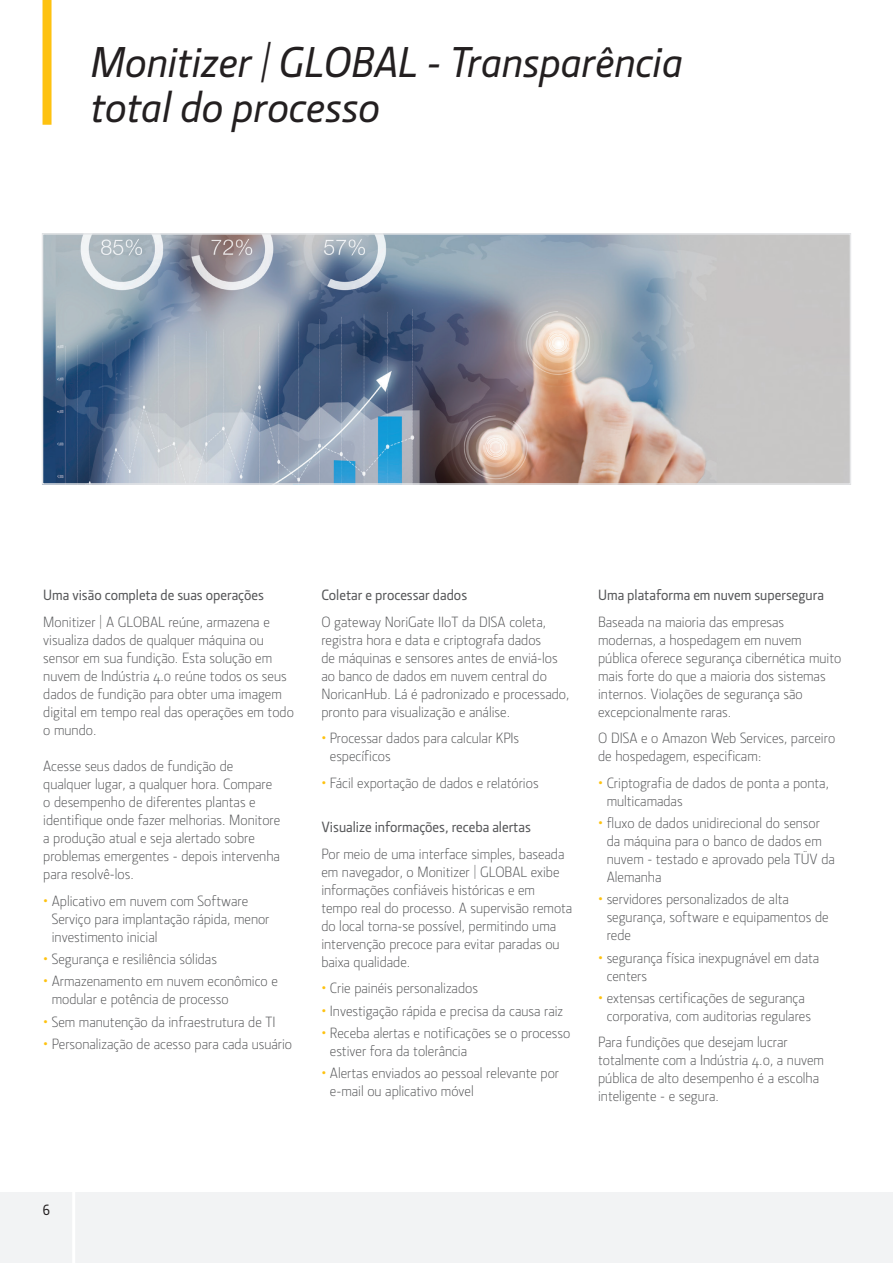
<style>
.page{position:relative;width:893px;height:1263px;background:#fff}
.page>*{position:absolute;margin:0;border:0;box-sizing:border-box;transform-origin:0 0}
.t1{font:italic 500 43.5px/45px "Section";color:#231f20}
.Main_Text{font:300 15px/18px "Section";color:#57585a}
.Main_Text-2{font:500 15px "Section";color:#57585a}
.Main_Text-3{font:15px "Section Medium Caps";color:#231f20}
.s1{color:#fec210}
</style>
<div class="page">
<div style="left:43px;top:0;width:9px;height:125px;background:#fec210"></div>
<div style="left:0;top:1193px;width:893px;height:70px;background:#f2f3f4"></div>
<hr style="left:72px;top:1183px;width:3px;height:80px;background:#fff">
<img style="left:45px;top:236px;width:803px;height:246px">
<div style="left:42px;top:233px;width:809px;height:252px;border:2px solid #e6e7e9"></div>
<p class="t1" style="left:91px;top:39px;width:593px">Monitizer | GLOBAL - Transparência total do processo</p>
<p class="Main_Text-2" style="left:43px;top:585px;width:222px">Uma visão completa de suas operações</p>
<p class="Main_Text" style="left:43px;top:613px;width:252px">Monitizer | A GLOBAL reúne, armazena e visualiza dados de qualquer máquina ou sensor em sua fundição. Esta solução em nuvem de Indústria 4.0 reúne todos os seus dados de fundição para obter uma imagem digital em tempo real das operações em todo o mundo.</p>
<p class="Main_Text" style="left:43px;top:757px;width:238px">Acesse seus dados de fundição de qualquer lugar, a qualquer hora. Compare o desempenho de diferentes plantas e identifique onde fazer melhorias. Monitore a produção atual e seja alertado sobre problemas emergentes - depois intervenha para resolvê-los.</p>
<p class="Main_Text" style="left:52px;top:891px;width:219px;text-indent:-9px"><span class="s1">•</span> Aplicativo em nuvem com Software<br>Serviço para implantação rápida, menor investimento inicial</p>
<p class="Main_Text" style="left:43px;top:950px;width:175px"><span class="s1">•</span> Segurança e resiliência sólidas</p>
<p class="Main_Text" style="left:52px;top:972px;width:228px;text-indent:-9px"><span class="s1">•</span> Armazenamento em nuvem econômico e modular e potência de processo</p>
<p class="Main_Text" style="left:43px;top:1012px;width:234px"><span class="s1">•</span> Sem manutenção da infraestrutura de TI</p>
<p class="Main_Text" style="left:43px;top:1034px;width:250px"><span class="s1">•</span> Personalização de acesso para cada usuário</p>
<p class="Main_Text-2" style="left:321px;top:585px;width:147px">Coletar e processar dados</p>
<p class="Main_Text" style="left:321px;top:612px;width:249px">O gateway NoriGate IIoT da DISA coleta, registra hora e data e criptografa dados<br>de máquinas e sensores antes de enviá-los ao banco de dados em nuvem central do NoricanHub. Lá é padronizado e processado, pronto para visualização e análise.</p>
<p class="Main_Text" style="left:330px;top:729px;width:191px;text-indent:-9px"><span class="s1">•</span> Processar dados para calcular KPIs específicos</p>
<p class="Main_Text" style="left:321px;top:773px;width:219px"><span class="s1">•</span> Fácil exportação de dados e relatórios</p>
<p class="Main_Text-2" style="left:321px;top:817px;width:211px">Visualize informações, receba alertas</p>
<p class="Main_Text" style="left:321px;top:844px;width:252px">Por meio de uma interface simples, baseada em navegador, o Monitizer | GLOBAL exibe informações confiáveis históricas e em tempo real do processo. A supervisão remota do local torna-se possível, permitindo uma intervenção precoce para evitar paradas ou baixa qualidade.</p>
<p class="Main_Text" style="left:321px;top:979px;width:158px"><span class="s1">•</span> Crie painéis personalizados</p>
<p class="Main_Text" style="left:321px;top:1001px;width:243px"><span class="s1">•</span> Investigação rápida e precisa da causa raiz</p>
<p class="Main_Text" style="left:330px;top:1023px;width:242px;text-indent:-9px"><span class="s1">•</span> Receba alertas e notificações se o processo estiver fora da tolerância</p>
<p class="Main_Text" style="left:330px;top:1064px;width:231px;text-indent:-9px"><span class="s1">•</span> Alertas enviados ao pessoal relevante por e-mail ou aplicativo móvel</p>
<p class="Main_Text-2" style="left:598px;top:585px;width:227px">Uma plataforma em nuvem supersegura</p>
<p class="Main_Text" style="left:598px;top:612px;width:245px">Baseada na maioria das empresas modernas, a hospedagem em nuvem pública oferece segurança cibernética muito mais forte do que a maioria dos sistemas internos. Violações de segurança são excepcionalmente raras.</p>
<p class="Main_Text" style="left:598px;top:729px;width:239px">O DISA e o Amazon Web Services, parceiro de hospedagem, especificam:</p>
<p class="Main_Text" style="left:607px;top:773px;width:224px;text-indent:-9px"><span class="s1">•</span> Criptografia de dados de ponta a ponta, multicamadas</p>
<p class="Main_Text" style="left:607px;top:814px;width:230px;text-indent:-9px"><span class="s1">•</span> fluxo de dados unidirecional do sensor da máquina para o banco de dados em nuvem - testado e aprovado pela TÜV da<br>Alemanha</p>
<p class="Main_Text" style="left:607px;top:890px;width:223px;text-indent:-9px"><span class="s1">•</span> servidores personalizados de alta segurança, software e equipamentos de rede</p>
<p class="Main_Text" style="left:607px;top:948px;width:214px;text-indent:-9px"><span class="s1">•</span> segurança física inexpugnável em data centers</p>
<p class="Main_Text" style="left:598px;top:988px;width:214px;text-align:center"><span class="s1">•</span> extensas certificações de segurança corporativa, com auditorias regulares</p>
<p class="Main_Text" style="left:598px;top:1033px;width:227px">Para fundições que desejam lucrar totalmente com a Indústria 4.0, a nuvem pública de alto desempenho é a escolha inteligente - e segura.</p>
<p class="Main_Text-3" style="left:43px;top:1200px;width:9px">6</p>
</div>
